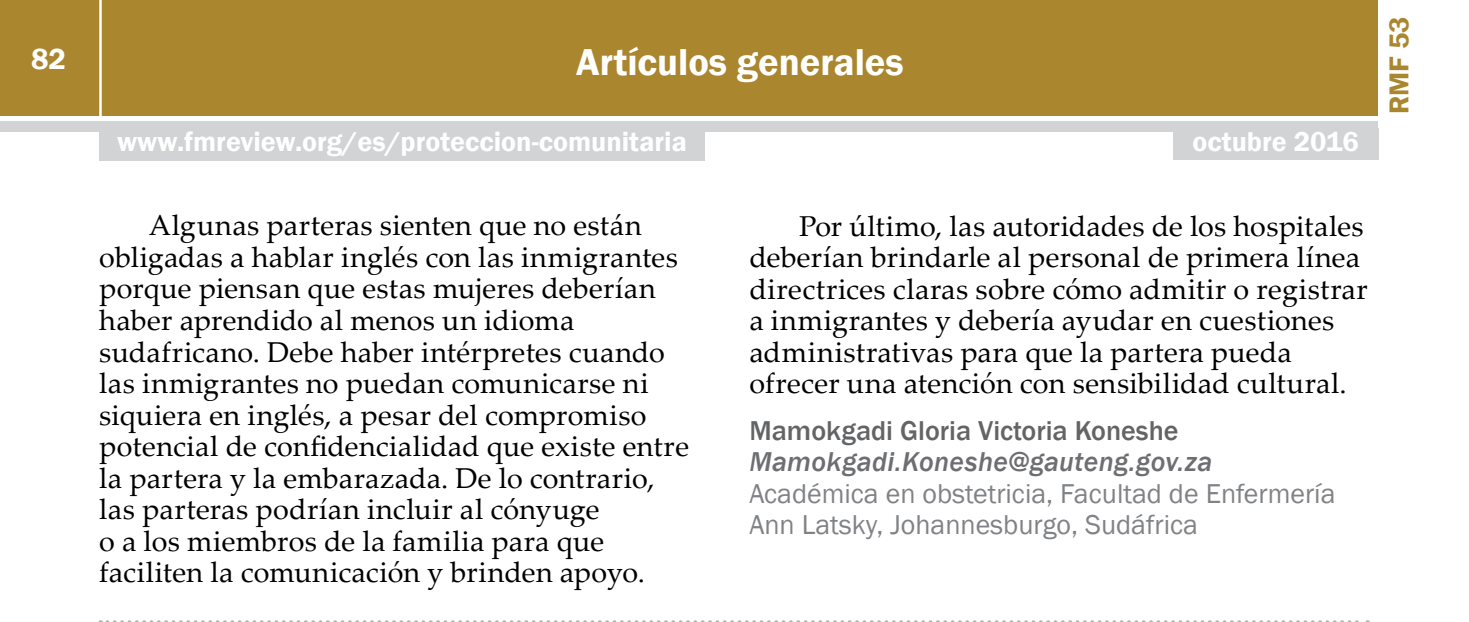
<style>
.page{position:relative;width:1469px;height:622px;background:#fff}
.page>*{position:absolute;margin:0;border:0;box-sizing:border-box;transform-origin:0 0}
.t1{font:600 38.5px "Franklin Gothic";color:#fff}
.t2{font:600 29.75px "Franklin Gothic";color:#fff}
.t3{font:28.7px/31.5px "Palatino Linotype";letter-spacing:.01em;color:#000}
.t4{font:28px/31.5px "Franklin Gothic";color:#808285}
.t5{font:600 28px "Franklin Gothic";color:#fff}
.t6{font:italic 500 28px "Franklin Gothic";letter-spacing:.01em;color:#6d6e71}
.t7{font:500 28px "Franklin Gothic";color:#636466}
.t8{font:600 28px "Franklin Gothic";color:#aa862f}
</style>
<div class="page">
<div style="left:0;top:0;width:1378px;height:116px;background:#aa862f"></div>
<div style="left:0;top:121px;width:1378px;height:11px;background:#d1d3d4"></div>
<hr style="left:99px;top:0;width:3px;height:118px;background:#fff">
<div style="left:1173px;top:128px;width:205px;height:32px;background:#d1d3d4"></div>
<div style="left:99px;top:129px;width:605px;height:31px;background:#d1d3d4"></div>
<svg style="left:107px;top:620px;width:1261px;height:1px"></svg>
<p class="t2" style="left:31px;top:40px;width:36px">82</p>
<h1 class="t1" style="left:576px;top:39px;width:329px">Artículos generales</h1>
<p class="t5" style="left:117px;top:125px;width:571px">www.fmreview.org/es/proteccion-comunitaria</p>
<p class="t5" style="left:1192px;top:125px;width:168px">octubre 2016</p>
<p class="t8" style="left:1381px;top:114px;width:99px;rotate:-90deg">RMF 53</p>
<p class="t3" style="left:99px;top:209px;width:591px;text-indent:50px">Algunas parteras sienten que no están obligadas a hablar inglés con las inmigrantes porque piensan que estas mujeres deberían haber aprendido al menos un idioma sudafricano. Debe haber intérpretes cuando las inmigrantes no puedan comunicarse ni siquiera en inglés, a pesar del compromiso potencial de confidencialidad que existe entre la partera y la embarazada. De lo contrario, las parteras podrían incluir al cónyuge<br>o a los miembros de la familia para que faciliten la comunicación y brinden apoyo.</p>
<p class="t3" style="left:749px;top:209px;width:620px;text-indent:50px">Por último, las autoridades de los hospitales deberían brindarle al personal de primera línea directrices claras sobre cómo admitir o registrar a inmigrantes y debería ayudar en cuestiones administrativas para que la partera pueda ofrecer una atención con sensibilidad cultural.</p>
<p class="t7" style="left:749px;top:412px;width:430px">Mamokgadi Gloria Victoria Koneshe</p>
<p class="t6" style="left:749px;top:444px;width:464px">Mamokgadi.Koneshe@gauteng.gov.za</p>
<p class="t4" style="left:749px;top:478px;width:587px">Académica en obstetricia, Facultad de Enfermería<br>Ann Latsky, Johannesburgo, Sudáfrica</p>
</div>
